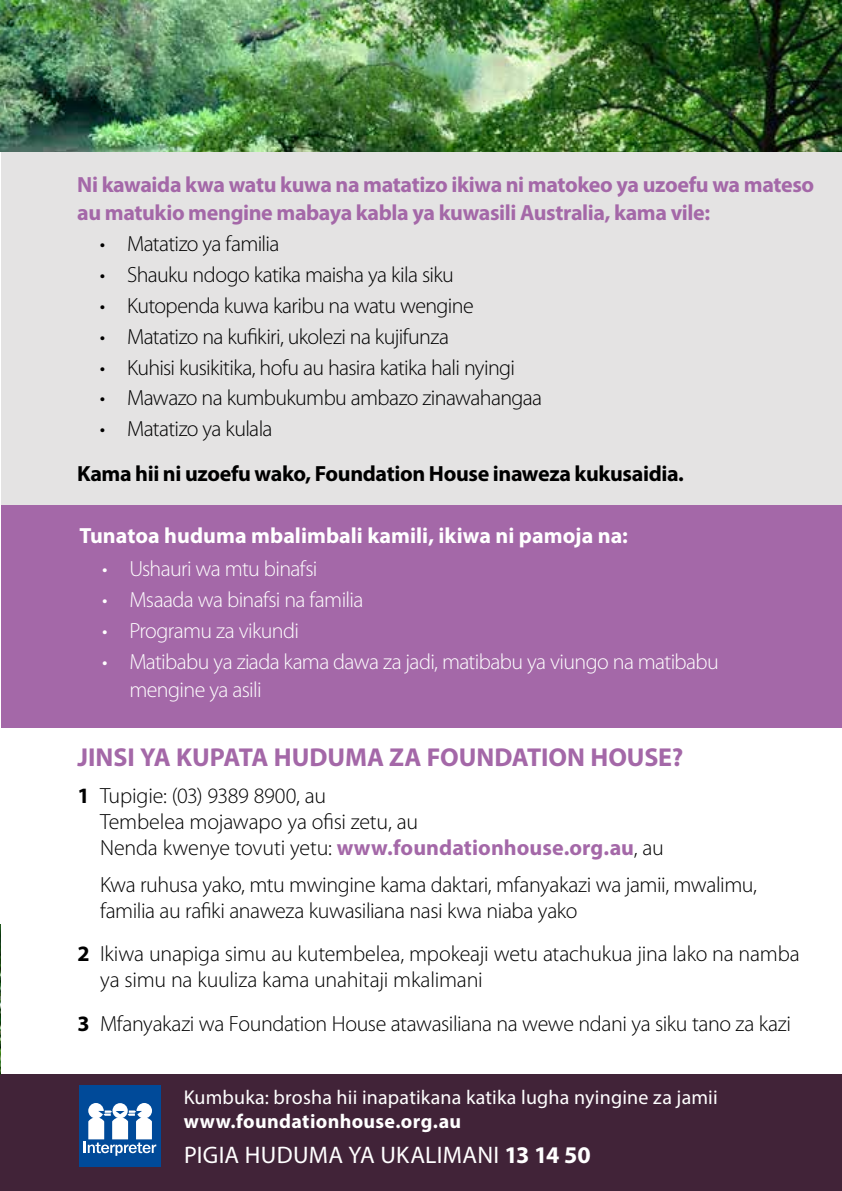
<style>
.page{position:relative;width:842px;height:1191px;background:#fff}
.page>*{position:absolute;margin:0;border:0;box-sizing:border-box;transform-origin:0 0}
.t1{font:700 26px "Myriad Pro";letter-spacing:-.005em;color:#a468a8}
.t2{font:24px "Myriad Pro";letter-spacing:.01em;color:#fff}
.t3{font:300 22px/26px "Myriad Pro";letter-spacing:-.02em;color:#000}
.t4{font:300 22px/28px "Myriad Pro";letter-spacing:-.03em;color:#fff}
.t5{font:700 22px/28px "Myriad Pro";letter-spacing:-.02em;color:#a468a8}
.t6{font:700 22px "Myriad Pro";letter-spacing:-.02em;color:#000}
.t7{font:700 22px "Myriad Pro";color:#fff}
.t8{font:20px "Myriad Pro";letter-spacing:.01em;color:#fff}
.t9{font:700 20px "Myriad Pro";letter-spacing:.015em;color:#fff}
.s1{font-weight:700}
.s2{font-weight:700;color:#a468a8}
</style>
<div class="page">
<div style="left:0;top:1074px;width:842px;height:117px;background:#412338"></div>
<div style="left:1px;top:505px;width:841px;height:222px;background:#a468a8"></div>
<img style="left:0;top:924px;width:1px;height:150px">
<div style="left:1px;top:151px;width:841px;height:354px;background:#e4e3e3"></div>
<img style="left:0;top:0;width:842px;height:152px">
<div style="left:79px;top:1085px;width:82px;height:81px;background:#004a99"></div>
<svg style="left:84px;top:1103px;width:72px;height:52px"></svg>
<p class="t5" style="left:77px;top:173px;width:738px">Ni kawaida kwa watu kuwa na matatizo ikiwa ni matokeo ya uzoefu wa mateso au matukio mengine mabaya kabla ya kuwasili Australia, kama vile:</p>
<p class="t3" style="left:100px;top:232px;width:181px">• Matatizo ya familia</p>
<p class="t3" style="left:100px;top:263px;width:355px">• Shauku ndogo katika maisha ya kila siku</p>
<p class="t3" style="left:100px;top:294px;width:375px">• Kutopenda kuwa karibu na watu wengine</p>
<p class="t3" style="left:100px;top:325px;width:351px">• Matatizo na kufikiri, ukolezi na kujifunza</p>
<p class="t3" style="left:100px;top:356px;width:417px">• Kuhisi kusikitika, hofu au hasira katika hali nyingi</p>
<p class="t3" style="left:100px;top:387px;width:444px">• Mawazo na kumbukumbu ambazo zinawahangaa</p>
<p class="t3" style="left:100px;top:417px;width:174px">• Matatizo ya kulala</p>
<p class="t6" style="left:77px;top:465px;width:608px">Kama hii ni uzoefu wako, Foundation House inaweza kukusaidia.</p>
<p class="t7" style="left:79px;top:527px;width:550px">Tunatoa huduma mbalimbali kamili, ikiwa ni pamoja na:</p>
<p class="t4" style="left:102px;top:557px;width:217px">• Ushauri wa mtu binafsi</p>
<p class="t4" style="left:102px;top:587px;width:263px">• Msaada wa binafsi na familia</p>
<p class="t4" style="left:102px;top:618px;width:199px">• Programu za vikundi</p>
<p class="t4" style="left:129px;top:649px;width:591px;text-indent:-27px">• Matibabu ya ziada kama dawa za jadi, matibabu ya viungo na matibabu mengine ya asili</p>
<p class="t1" style="left:77px;top:747px;width:607px">JINSI YA KUPATA HUDUMA ZA FOUNDATION HOUSE?</p>
<p class="t3" style="left:100px;top:784px;width:565px;text-indent:-23px"><span class="s1">1</span> Tupigie: (03) 9389 8900, au<br>Tembelea mojawapo ya ofisi zetu, au<br>Nenda kwenye tovuti yetu: <span class="s2">www.foundationhouse.org.au</span>, au</p>
<p class="t3" style="left:100px;top:873px;width:658px">Kwa ruhusa yako, mtu mwingine kama daktari, mfanyakazi wa jamii, mwalimu, familia au rafiki anaweza kuwasiliana nasi kwa niaba yako</p>
<p class="t3" style="left:100px;top:942px;width:701px;text-indent:-23px"><span class="s1">2</span> Ikiwa unapiga simu au kutembelea, mpokeaji wetu atachukua jina lako na namba ya simu na kuuliza kama unahitaji mkalimani</p>
<p class="t3" style="left:77px;top:1011px;width:715px"><span class="s1">3</span> Mfanyakazi wa Foundation House atawasiliana na wewe ndani ya siku tano za kazi</p>
<p class="t8" style="left:184px;top:1088px;width:535px">Kumbuka: brosha hii inapatikana katika lugha nyingine za jamii</p>
<p class="t9" style="left:184px;top:1113px;width:279px">www.foundationhouse.org.au</p>
<p class="t2" style="left:184px;top:1145px;width:408px">PIGIA HUDUMA YA UKALIMANI <span class="s1">13 14 50</span></p>
</div>
